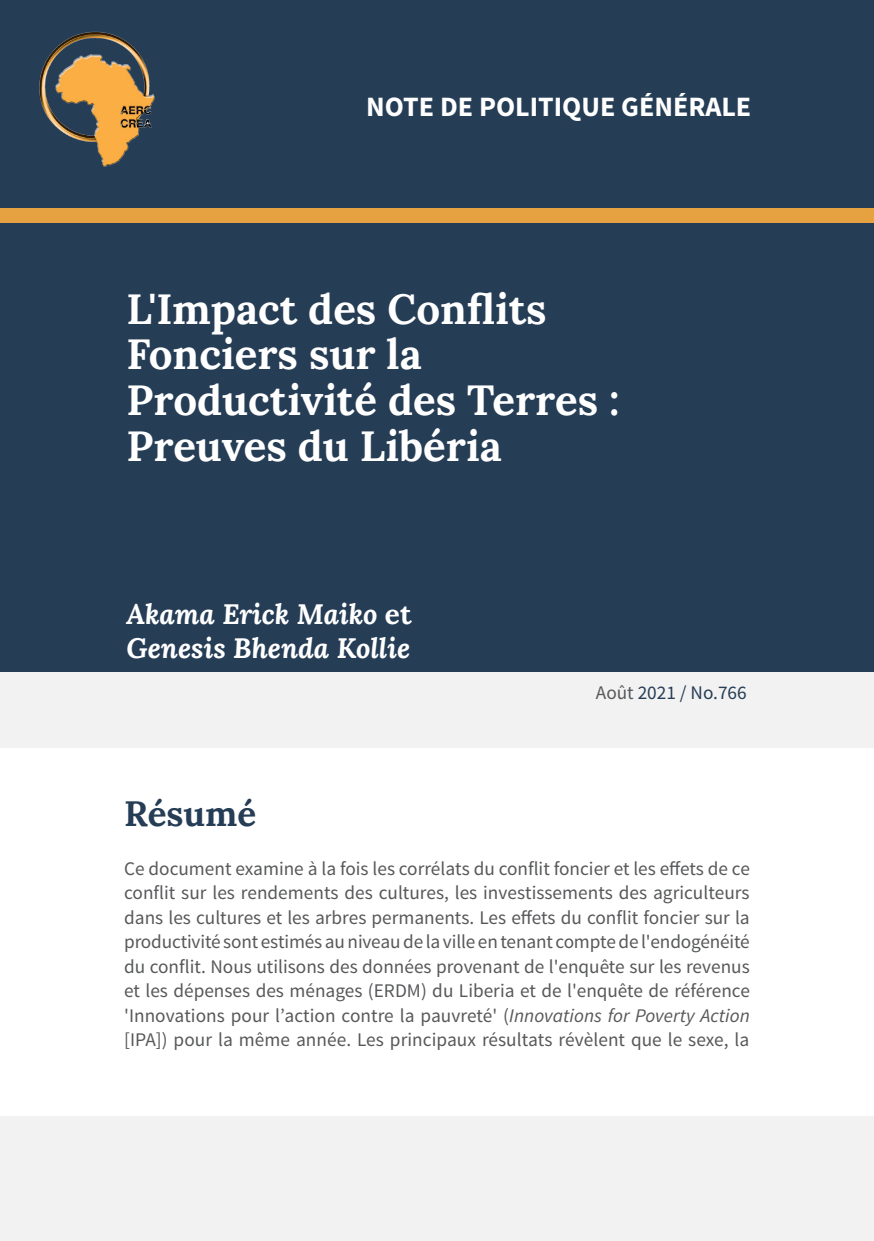
<style>
.page{position:relative;width:874px;height:1241px;background:#fff}
.page>*{position:absolute;margin:0;border:0;box-sizing:border-box;transform-origin:0 0}
.Title_Page_Header{font:700 42px/45.5px "Lora";color:#fff}
.Header_A{font:700 35px "Lora";color:#263d56}
.Header_C{font:italic 700 28px "Lora";color:#fff}
.Para_1_Head_A{font:700 28px "Source Sans Pro";color:#fff}
.Body_text{font:19.25px/24.5px "Source Sans Pro";letter-spacing:.005em;color:#57585a;text-align:justify}
.Body_text-2{font:19.25px "Source Sans Pro";color:#263d56}
.s1{font-style:normal}
.s2{color:#57585a}
.s3{font-style:italic}
</style>
<div class="page">
<div style="left:0;top:0;width:873px;height:683px;background:#263d56"></div>
<div style="left:0;top:672px;width:873px;height:76px;background:#f2f2f2"></div>
<div style="left:0;top:207px;width:873px;height:15px;background:#e6a141"></div>
<div style="left:0;top:1116px;width:873px;height:124px;background:#f2f2f2"></div>
<img style="left:39px;top:32px;width:116px;height:135px">
<p class="Para_1_Head_A" style="left:366px;top:88px;width:386px">NOTE DE POLITIQUE GÉNÉRALE</p>
<p class="Title_Page_Header" style="left:126px;top:286px;width:494px">L'Impact des Conflits<br>Fonciers sur la<br>Productivité des Terres :<br>Preuves du Libéria</p>
<p class="Header_C" style="left:126px;top:595px;width:286px">Akama Erick Maiko <span class="s1">et</span></p>
<p class="Header_C" style="left:126px;top:628px;width:285px">Genesis Bhenda Kollie</p>
<p class="Body_text-2" style="left:595px;top:680px;width:152px"><span class="s2">Août</span> 2021 / No.766</p>
<p class="Header_A" style="left:124px;top:790px;width:134px">Résumé</p>
<p class="Body_text" style="left:124px;top:856px;width:627px">Ce document examine à la fois les corrélats du conflit foncier et les effets de ce conflit sur les rendements des cultures, les investissements des agriculteurs dans les cultures et les arbres permanents. Les effets du conflit foncier sur la productivité sont estimés au niveau de la ville en tenant compte de l'endogénéité du conflit. Nous utilisons des données provenant de l'enquête sur les revenus et les dépenses des ménages (ERDM) du Liberia et de l'enquête de référence 'Innovations pour l’action contre la pauvreté' (<span class="s3">Innovations for Poverty Action </span>[IPA]) pour la même année. Les principaux résultats révèlent que le sexe, la</p>
</div>
